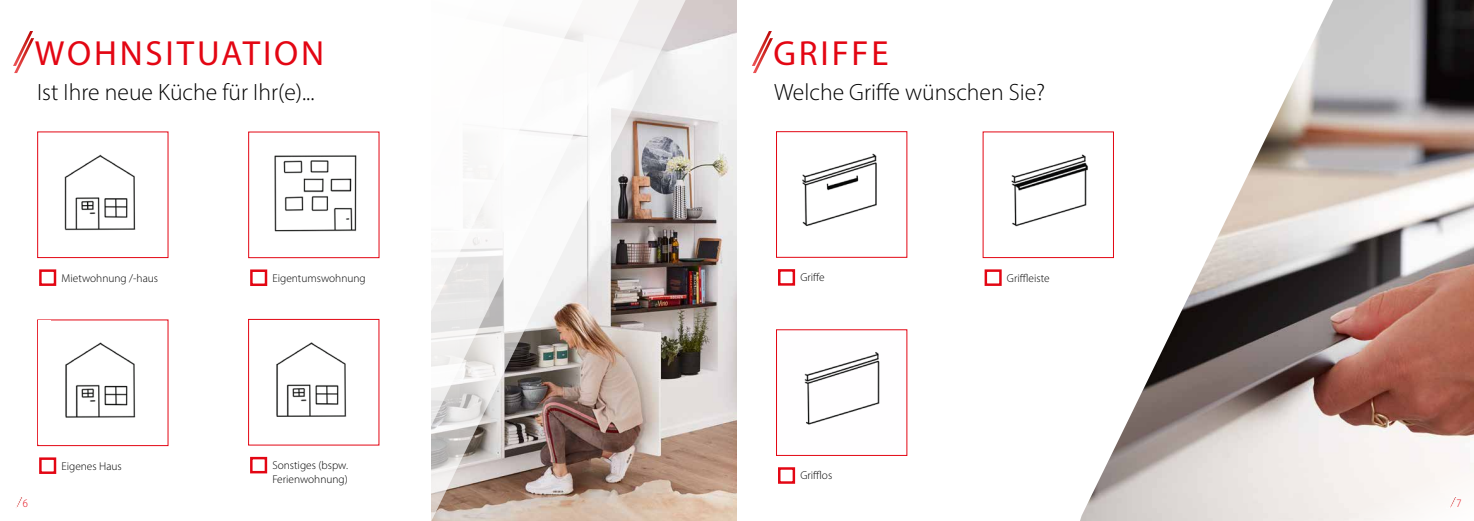
<style>
.page{position:relative;width:1474px;height:521px;background:#fff}
.page>*{position:absolute;margin:0;border:0;box-sizing:border-box;transform-origin:0 0}
.t1{font:35px "Myriad Pro";letter-spacing:.08em;color:#e30613}
.t2{font:300 23.62px "Myriad Pro";color:#000}
.t3{font:300 11.38px/13.7px "Myriad Pro";color:#000}
.t4{font:300 semi-condensed 11.38px "Myriad Pro";color:#e30613}
</style>
<div class="page">
<img style="left:704px;top:0;width:33px;height:521px">
<img style="left:248px;top:0;width:456px;height:521px">
<img style="left:248px;top:0;width:435px;height:438px">
<svg style="left:248px;top:0;width:395px;height:318px"></svg>
<svg style="left:248px;top:0;width:355px;height:189px"></svg>
<svg style="left:248px;top:0;width:316px;height:130px"></svg>
<svg style="left:16px;top:497px;width:7px;height:11px"></svg>
<svg style="left:13px;top:31px;width:21px;height:42px"></svg>
<svg style="left:752px;top:31px;width:21px;height:42px"></svg>
<img style="left:1079px;top:0;width:394px;height:521px">
<img style="left:802px;top:153px;width:75px;height:73px">
<div style="left:776px;top:131px;width:131px;height:127px;border:1px solid #e30613"></div>
<div style="left:778px;top:269px;width:17px;height:17px;border:2px solid #e30613"></div>
<img style="left:1011px;top:133px;width:100px;height:123px">
<div style="left:984px;top:269px;width:17px;height:17px;border:2px solid #e30613"></div>
<img style="left:804px;top:352px;width:76px;height:73px">
<div style="left:776px;top:329px;width:131px;height:127px;border:1px solid #e30613"></div>
<div style="left:778px;top:467px;width:17px;height:17px;border:2px solid #e30613"></div>
<img style="left:64px;top:154px;width:72px;height:77px">
<div style="left:37px;top:131px;width:131px;height:127px;border:1px solid #e30613"></div>
<div style="left:39px;top:269px;width:17px;height:17px;border:2px solid #e30613"></div>
<img style="left:250px;top:134px;width:127px;height:122px">
<div style="left:248px;top:132px;width:131px;height:126px;border:1px solid #e30613"></div>
<div style="left:250px;top:269px;width:17px;height:17px;border:2px solid #e30613"></div>
<img style="left:65px;top:342px;width:71px;height:76px">
<div style="left:37px;top:319px;width:131px;height:127px;border:1px solid #e30613"></div>
<div style="left:38px;top:321px;width:12px;height:123px;background:#fff"></div>
<div style="left:39px;top:457px;width:17px;height:17px;border:2px solid #e30613"></div>
<img style="left:250px;top:321px;width:127px;height:122px">
<div style="left:248px;top:319px;width:131px;height:126px;border:1px solid #e30613"></div>
<div style="left:250px;top:457px;width:17px;height:16px;border:2px solid #e30613"></div>
<svg style="left:1445px;top:495px;width:12px;height:14px"></svg>
<h1 class="t1" style="left:35px;top:32px;width:291px">WOHNSITUATION</h1>
<h1 class="t1" style="left:773px;top:32px;width:117px">GRIFFE</h1>
<h2 class="t2" style="left:37px;top:78px;width:279px">Ist Ihre neue Küche für Ihr(e)...</h2>
<h2 class="t2" style="left:774px;top:77px;width:272px">Welche Griffe wünschen Sie?</h2>
<p class="t3" style="left:61px;top:271px;width:98px">Mietwohnung /-haus</p>
<p class="t3" style="left:272px;top:271px;width:95px">Eigentumswohnung</p>
<p class="t4" style="left:23px;top:496px;width:7px">6</p>
<p class="t3" style="left:61px;top:459px;width:62px">Eigenes Haus</p>
<p class="t3" style="left:272px;top:458px;width:77px">Sonstiges (bspw.<br>Ferienwohnung)</p>
<p class="t3" style="left:800px;top:271px;width:26px">Griffe</p>
<p class="t3" style="left:1006px;top:271px;width:44px">Griffleiste</p>
<p class="t3" style="left:800px;top:469px;width:33px">Grifflos</p>
<p class="t4" style="left:1456px;top:496px;width:7px">7</p>
</div>
